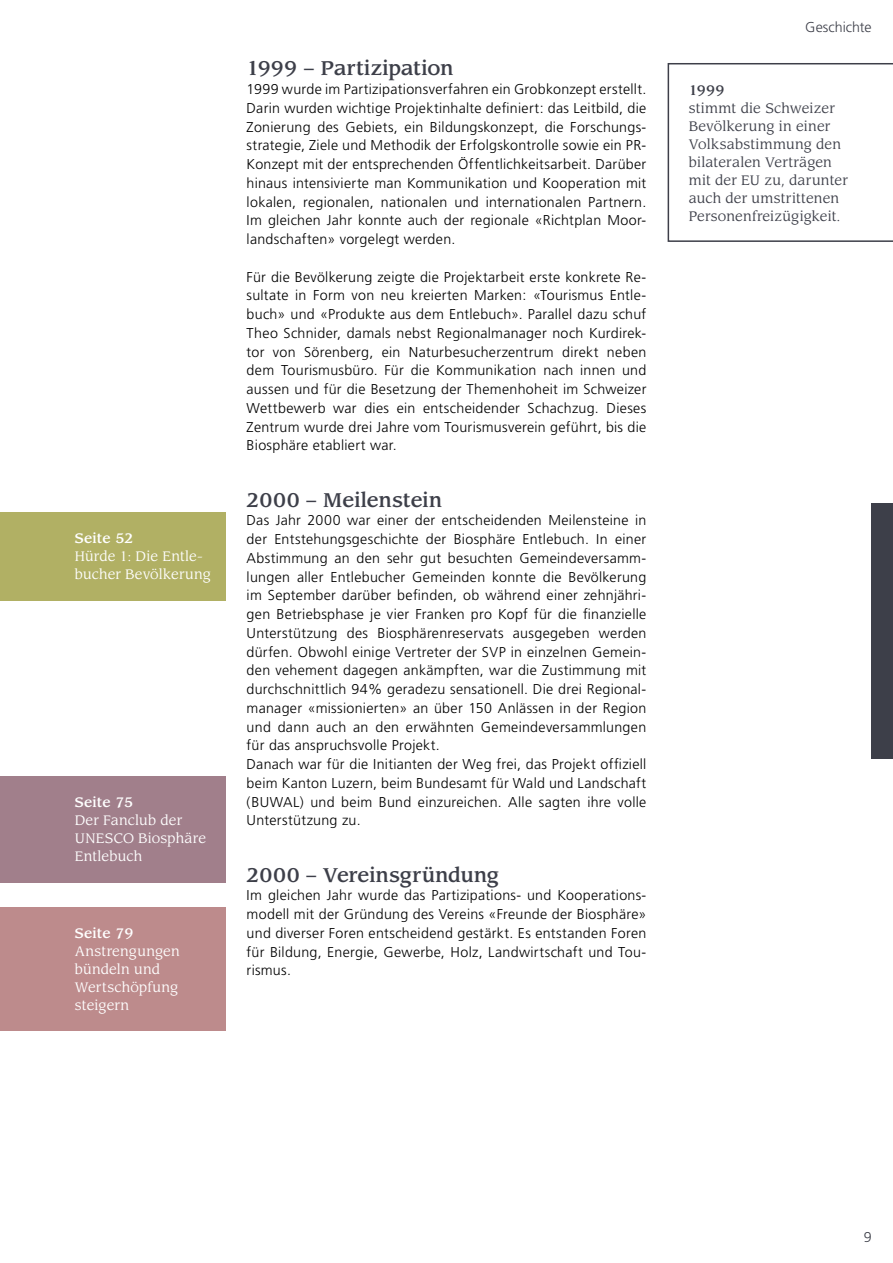
<style>
.page{position:relative;width:893px;height:1263px;background:#fff}
.page>*{position:absolute;margin:0;border:0;box-sizing:border-box;transform-origin:0 0}
.t1{font:500 19.5px "Leawood";letter-spacing:.005em;color:#3d3f49}
.t2{font:300 14.25px/18.8px "Frutiger";letter-spacing:.02em;color:#000;text-align:justify}
.t3{font:300 14.25px "Frutiger";letter-spacing:-.005em;color:#3d3f49}
.t4{font:13.5px/18px "Leawood";letter-spacing:.01em;color:#3d3f49}
.t5{font:13.5px/18px "Leawood";letter-spacing:.01em;color:#fff}
.t6{font:500 13.5px "Leawood";letter-spacing:.005em;color:#fff}
.t7{font:500 13.5px "Leawood";color:#3d3f49}
</style>
<div class="page">
<div style="left:872px;top:504px;width:21px;height:255px;background:#3d3f49"></div>
<div style="left:0;top:512px;width:225px;height:88px;background:#b1b064"></div>
<svg style="left:668px;top:63px;width:225px;height:179px"></svg>
<div style="left:0;top:776px;width:225px;height:106px;background:#a17f8b"></div>
<div style="left:0;top:907px;width:225px;height:124px;background:#bd8b8c"></div>
<p class="t6" style="left:75px;top:530px;width:60px">Seite 52</p>
<p class="t5" style="left:75px;top:547px;width:138px">Hürde 1: Die Entle&shy;bucher Bevölkerung</p>
<p class="t6" style="left:75px;top:794px;width:60px">Seite 75</p>
<p class="t5" style="left:75px;top:811px;width:133px">Der Fanclub der<br>UNESCO Biosphäre<br>Entlebuch</p>
<p class="t6" style="left:75px;top:925px;width:60px">Seite 79</p>
<p class="t5" style="left:75px;top:943px;width:106px">Anstrengungen bündeln und<br>Wertschöpfung steigern</p>
<h1 class="t1" style="left:247px;top:57px;width:208px">1999 – Partizipation</h1>
<p class="t2" style="left:247px;top:80px;width:401px">1999 wurde im Partizipationsverfahren ein Grobkonzept erstellt.<br>Darin wurden wichtige Projektinhalte definiert: das Leitbild, die Zonierung des Gebiets, ein Bildungskonzept, die Forschungs&shy;strategie, Ziele und Methodik der Erfolgskontrolle sowie ein PR-Konzept mit der entsprechenden Öffentlichkeitsarbeit. Darüber hinaus intensivierte man Kommunikation und Kooperation mit lokalen, regionalen, nationalen und internationalen Partnern.<br>Im gleichen Jahr konnte auch der regionale «Richtplan Moor&shy;landschaften» vorgelegt werden.</p>
<p class="t2" style="left:247px;top:267px;width:401px">Für die Bevölkerung zeigte die Projektarbeit erste konkrete Re&shy;sultate in Form von neu kreierten Marken: «Tourismus Entle&shy;buch» und «Produkte aus dem Entlebuch». Parallel dazu schuf Theo Schnider, damals nebst Regionalmanager noch Kurdirek&shy;tor von Sörenberg, ein Naturbesucherzentrum direkt neben dem Tourismusbüro. Für die Kommunikation nach innen und aussen und für die Besetzung der Themenhoheit im Schweizer Wettbewerb war dies ein entscheidender Schachzug. Dieses Zentrum wurde drei Jahre vom Tourismusverein geführt, bis die Biosphäre etabliert war.</p>
<h1 class="t1" style="left:247px;top:488px;width:197px">2000 – Meilenstein</h1>
<p class="t2" style="left:247px;top:511px;width:401px;text-align:left">Das Jahr 2000 war einer der entscheidenden Meilensteine in der Entstehungsgeschichte der Biosphäre Entlebuch. In einer Abstimmung an den sehr gut besuchten Gemeindeversamm&shy;lungen aller Entlebucher Gemeinden konnte die Bevölkerung im September darüber befinden, ob während einer zehnjähri&shy;gen Betriebsphase je vier Franken pro Kopf für die finanzielle Unterstützung des Biosphärenreservats ausgegeben werden dürfen. Obwohl einige Vertreter der SVP in einzelnen Gemein&shy;den vehement dagegen ankämpften, war die Zustimmung mit durchschnittlich 94% geradezu sensationell. Die drei Regional&shy;manager «missionierten» an über 150 Anlässen in der Region und dann auch an den erwähnten Gemeindeversammlungen für das anspruchsvolle Projekt.<br>Danach war für die Initianten der Weg frei, das Projekt offiziell beim Kanton Luzern, beim Bundesamt für Wald und Landschaft (BUWAL) und beim Bund einzureichen. Alle sagten ihre volle Unterstützung zu.</p>
<h1 class="t1" style="left:247px;top:863px;width:254px">2000 – Vereinsgründung</h1>
<p class="t2" style="left:247px;top:886px;width:401px">Im gleichen Jahr wurde das Partizipations- und Kooperations&shy;modell mit der Gründung des Vereins «Freunde der Biosphäre» und diverser Foren entscheidend gestärkt. Es entstanden Foren für Bildung, Energie, Gewerbe, Holz, Landwirtschaft und Tou&shy;rismus.</p>
<p class="t3" style="left:805px;top:19px;width:68px">Geschichte</p>
<p class="t7" style="left:689px;top:82px;width:37px">1999</p>
<p class="t4" style="left:689px;top:99px;width:161px">stimmt die Schweizer<br>Bevölkerung in einer<br>Volksabstimmung den bilateralen Verträgen mit der EU zu, darunter auch der umstrittenen<br>Personenfreizügigkeit.</p>
<p class="t3" style="left:864px;top:1229px;width:9px">9</p>
</div>
